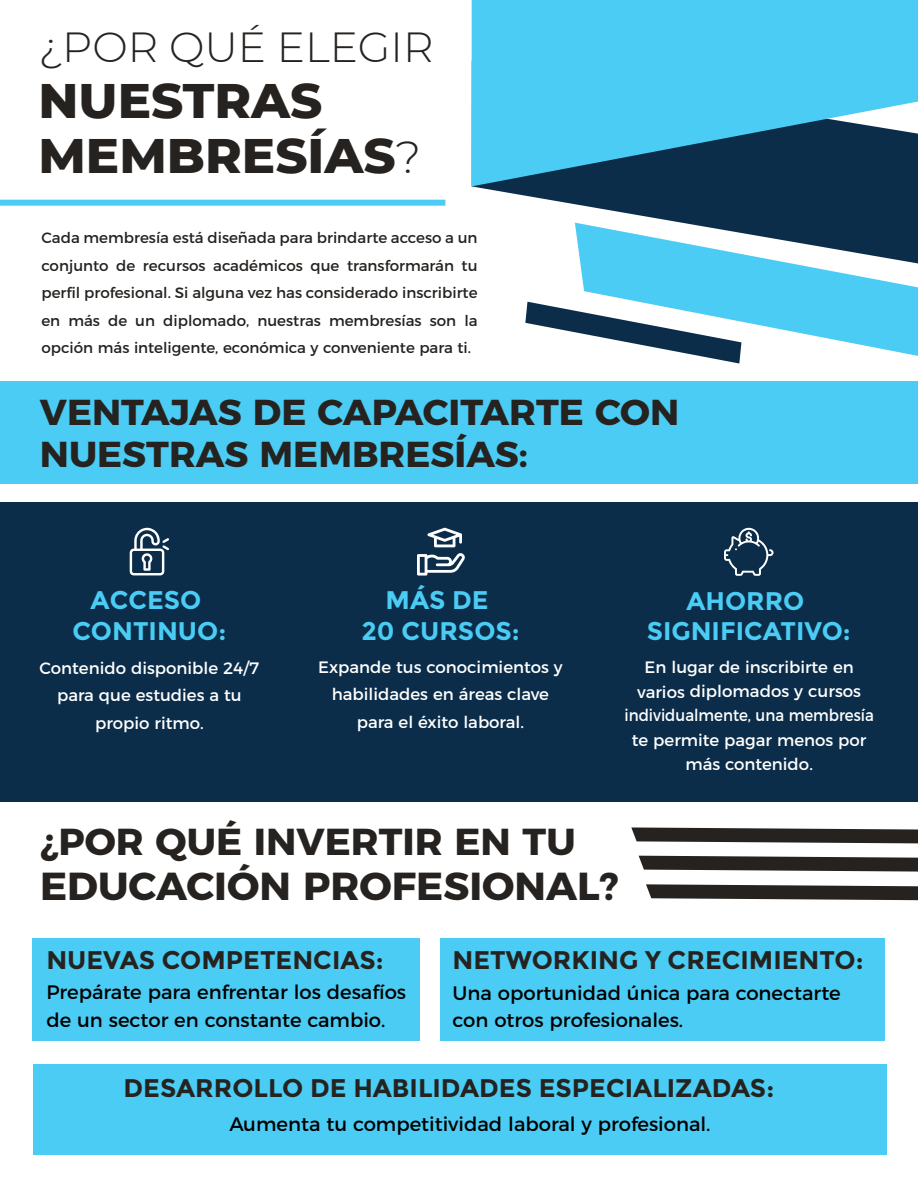
<style>
.page{position:relative;width:918px;height:1188px;background:#0b2d49}
.page>*{position:absolute;margin:0;border:0;box-sizing:border-box;transform-origin:0 0}
.t1{font:800 49.5px/55.5px "Montserrat";color:#25221f}
.t2{font:300 42px "Montserrat";color:#25221f}
.t3{font:700 39px "Montserrat";color:#25221f}
.t4{font:700 37.5px "Montserrat";color:#25221f}
.t5{font:700 36px/42px "Montserrat";color:#25221f}
.t6{font:700 25.5px "Montserrat";color:#25221f}
.t7{font:700 25.5px/30.6px "Montserrat";color:#4accf4;text-align:center}
.t8{font:19.5px/27.5px "Montserrat";color:#000}
.t9{font:16.5px/24px "Montserrat";color:#fff;text-align:center}
.t10{font:15px/27.5px "Montserrat";color:#25221f;text-align:justify}
.s1{font-weight:300;font-size:45px}
</style>
<div class="page">
<div style="left:0;top:0;width:918px;height:501px;background:#fff"></div>
<div style="left:0;top:803px;width:918px;height:385px;background:#fff"></div>
<div style="left:0;top:381px;width:918px;height:103px;background:#4accf4"></div>
<div style="left:33px;top:939px;width:387px;height:102px;background:#4accf4"></div>
<div style="left:440px;top:939px;width:445px;height:102px;background:#4accf4"></div>
<div style="left:33px;top:1064px;width:854px;height:91px;background:#4accf4"></div>
<svg style="left:472px;top:186px;width:446px;height:37px;fill:#0b2d49"></svg>
<svg style="left:575px;top:223px;width:343px;height:133px;fill:#4accf4"></svg>
<svg style="left:525px;top:302px;width:216px;height:62px"></svg>
<svg style="left:472px;top:0;width:446px;height:186px;background:#40abd0"></svg>
<svg style="left:646px;top:884px;width:272px;height:16px;background:#43403e"></svg>
<svg style="left:639px;top:856px;width:279px;height:16px;background:#43403e"></svg>
<svg style="left:631px;top:827px;width:287px;height:16px;background:#44413e"></svg>
<div style="left:0;top:200px;width:445px;height:6px;background:#4accf4"></div>
<svg style="left:130px;top:528px;width:39px;height:47px"></svg>
<svg style="left:417px;top:553px;width:48px;height:23px"></svg>
<svg style="left:427px;top:528px;width:35px;height:19px"></svg>
<svg style="left:724px;top:527px;width:50px;height:49px"></svg>
<h2 class="t2" style="left:39px;top:19px;width:396px">¿POR QUÉ ELEGIR</h2>
<h1 class="t1" style="left:39px;top:70px;width:384px">NUESTRAS<br>MEMBRESÍAS<span class="s1">?</span></h1>
<p class="t10" style="left:41px;top:223px;width:438px">Cada membresía está diseñada para brindarte acceso a un conjunto de recursos académicos que transformarán tu perfil profesional. Si alguna vez has considerado inscribirte en más de un diplomado, nuestras membresías son la opción más inteligente, económica y conveniente para ti.</p>
<h3 class="t5" style="left:40px;top:389px;width:641px">VENTAJAS DE CAPACITARTE CON<br>NUESTRAS MEMBRESÍAS:</h3>
<h3 class="t7" style="left:73px;top:585px;width:155px">ACCESO<br>CONTINUO:</h3>
<p class="t9" style="left:40px;top:653px;width:221px;line-height:27.5px">Contenido disponible 24/7 para que estudies a tu propio ritmo.</p>
<h3 class="t7" style="left:361px;top:585px;width:160px">MÁS DE<br>20 CURSOS:</h3>
<p class="t9" style="left:318px;top:652px;width:246px;line-height:27.5px">Expande tus conocimientos y habilidades en áreas clave para el éxito laboral.</p>
<h3 class="t7" style="left:647px;top:585px;width:206px">AHORRO<br>SIGNIFICATIVO:</h3>
<p class="t9" style="left:624px;top:654px;width:251px">En lugar de inscribirte en varios diplomados y cursos individualmente, una membresía te permite pagar menos por más contenido.</p>
<h3 class="t4" style="left:40px;top:811px;width:537px">¿POR QUÉ INVERTIR EN TU</h3>
<h3 class="t3" style="left:40px;top:854px;width:580px">EDUCACIÓN PROFESIONAL?</h3>
<h3 class="t6" style="left:46px;top:945px;width:339px">NUEVAS COMPETENCIAS:</h3>
<h3 class="t8" style="left:46px;top:977px;width:361px">Prepárate para enfrentar los desafíos de un sector en constante cambio.</h3>
<h3 class="t6" style="left:453px;top:945px;width:413px">NETWORKING Y CRECIMIENTO:</h3>
<h3 class="t8" style="left:453px;top:977px;width:390px">Una oportunidad única para conectarte con otros profesionales.</h3>
<h3 class="t6" style="left:124px;top:1073px;width:652px">DESARROLLO DE HABILIDADES ESPECIALIZADAS:</h3>
<h3 class="t8" style="left:229px;top:1109px;width:483px">Aumenta tu competitividad laboral y profesional.</h3>
</div>
